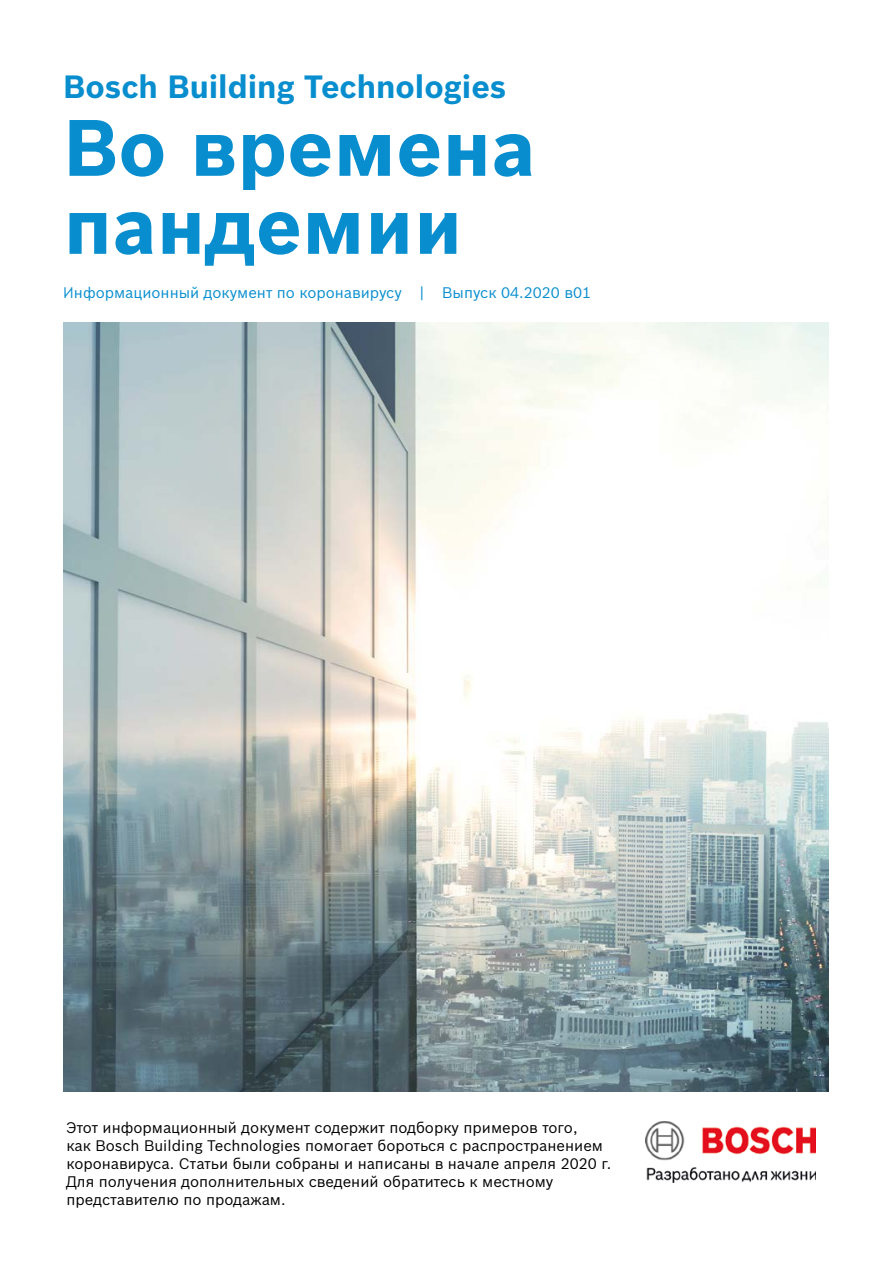
<style>
.page{position:relative;width:893px;height:1263px;background:#fff}
.page>*{position:absolute;margin:0;border:0;box-sizing:border-box;transform-origin:0 0}
.t1{font:700 78px/78px "Bosch Sans";color:#088ece}
.t2{font:700 31.5px "Bosch Sans";color:#088ece}
.t3{font:15px/18px "Bosch Sans";color:#000}
.t4{font:15px "Bosch Sans";color:#088ece}
</style>
<div class="page">
<img style="left:63px;top:322px;width:766px;height:769px">
<img style="left:646px;top:1121px;width:170px;height:61px">
<h2 class="t2" style="left:63px;top:63px;width:445px">Bosch Building Technologies</h2>
<h1 class="t1" style="left:63px;top:104px;width:474px">Во времена пандемии</h1>
<p class="t4" style="left:63px;top:281px;width:529px">Информационный документ по коронавирусу | Выпуск 04.2020 в01</p>
<p class="t3" style="left:66px;top:1117px;width:546px">Этот информационный документ содержит подборку примеров того,<br>как Bosch Building Technologies помогает бороться с распространением коронавируса. Статьи были собраны и написаны в начале апреля 2020 г.<br>Для получения дополнительных сведений обратитесь к местному представителю по продажам.</p>
</div>
